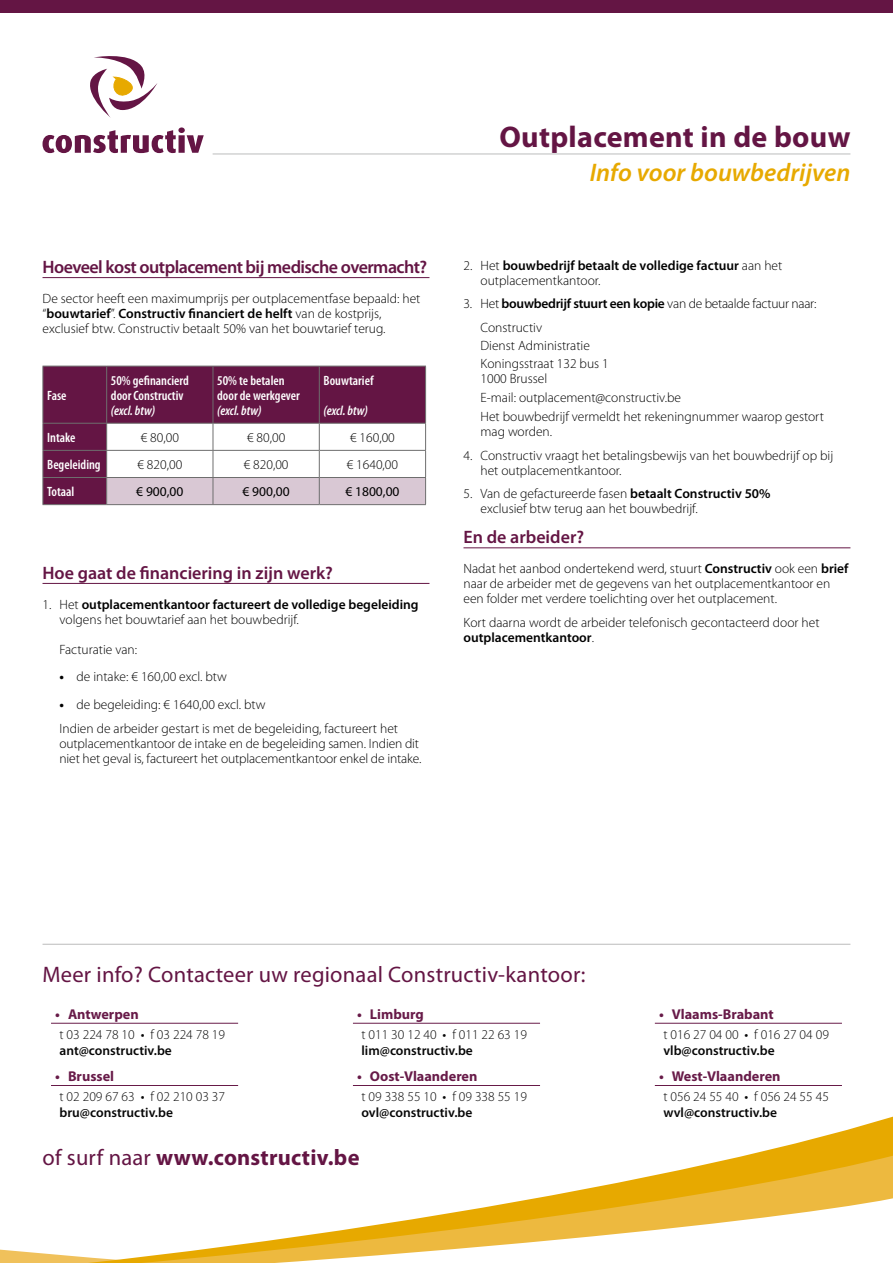
<style>
.page{position:relative;width:893px;height:1263px;background:#fff}
.page>*{position:absolute;margin:0;border:0;box-sizing:border-box;transform-origin:0 0}
.t1{font:700 30px "Myriad Pro";letter-spacing:.01em;color:#641544}
.t2{font:italic 600 25.5px "Myriad Pro";color:#e7a900}
.t3{font:22.5px "Myriad Pro";letter-spacing:.01em;color:#641544}
.t4{font:700 22.5px "Myriad Pro";letter-spacing:.01em;color:#641544}
.t5{font:600 18px "Myriad Pro";color:#641544}
.t6{font:600 18px "Myriad Pro";letter-spacing:-.03em;color:#641544}
.t7{font:700 14.25px "Myriad Pro";color:#641544}
.t8{font:300 13.5px/15px "Myriad Pro";color:#000}
.t9{font:600 13.5px/15px "Myriad Pro";color:#000}
.t10{font:600 condensed 13.5px/15px "Myriad Pro";color:#fff}
.t11{font:300 13.5px/23.5px "Myriad Pro";letter-spacing:-.02em;color:#000}
.t12{font:italic 600 condensed 13.5px "Myriad Pro";color:#fff}
.t13{font:13.5px "Myriad Pro";color:#000}
.s1{font-weight:600}
.s2{font-weight:300}
.s3{font-weight:700}
.s4{font-weight:400}
</style>
<div class="page">
<svg style="left:768px;top:1116px;width:125px;height:34px"></svg>
<svg style="left:559px;top:1150px;width:334px;height:44px"></svg>
<svg style="left:0;top:1194px;width:893px;height:69px"></svg>
<hr style="left:43px;top:277px;width:386px;height:1px;background:#641544">
<hr style="left:43px;top:583px;width:386px;height:1px;background:#641544">
<hr style="left:463px;top:547px;width:387px;height:1px;background:#641544">
<div style="left:44px;top:367px;width:381px;height:137px;background:#641544"></div>
<hr style="left:43px;top:366px;width:64px;height:1px;background:#6e6e6e">
<hr style="left:43px;top:366px;width:1px;height:57px;background:#6e6e6e">
<hr style="left:107px;top:366px;width:106px;height:1px;background:#6e6e6e">
<hr style="left:106px;top:366px;width:1px;height:57px;background:#6e6e6e">
<hr style="left:213px;top:366px;width:106px;height:1px;background:#6e6e6e">
<hr style="left:213px;top:366px;width:1px;height:57px;background:#6e6e6e">
<hr style="left:319px;top:366px;width:107px;height:1px;background:#6e6e6e">
<hr style="left:319px;top:366px;width:1px;height:57px;background:#6e6e6e">
<hr style="left:425px;top:366px;width:1px;height:57px;background:#6e6e6e">
<hr style="left:43px;top:423px;width:64px;height:1px;background:#6e6e6e">
<hr style="left:107px;top:423px;width:106px;height:1px;background:#6e6e6e">
<hr style="left:213px;top:423px;width:106px;height:1px;background:#6e6e6e">
<hr style="left:319px;top:423px;width:107px;height:1px;background:#6e6e6e">
<hr style="left:43px;top:450px;width:64px;height:1px;background:#6e6e6e">
<hr style="left:43px;top:477px;width:64px;height:1px;background:#6e6e6e">
<svg style="left:43px;top:424px;width:1px;height:80px"></svg>
<svg style="left:106px;top:424px;width:320px;height:80px"></svg>
<hr style="left:43px;top:504px;width:64px;height:1px;background:#6e6e6e">
<hr style="left:107px;top:504px;width:106px;height:1px;background:#6e6e6e">
<hr style="left:213px;top:504px;width:106px;height:1px;background:#6e6e6e">
<hr style="left:319px;top:504px;width:107px;height:1px;background:#6e6e6e">
<svg style="left:90px;top:56px;width:67px;height:62px"></svg>
<svg style="left:43px;top:127px;width:161px;height:26px"></svg>
<div style="left:0;top:0;width:893px;height:13px;background:#641544"></div>
<hr style="left:213px;top:154px;width:637px;height:1px;background:#bbbcbc">
<hr style="left:51px;top:1023px;width:187px;height:1px;background:#641544">
<hr style="left:51px;top:1085px;width:187px;height:1px;background:#641544">
<hr style="left:353px;top:1023px;width:187px;height:1px;background:#641544">
<hr style="left:353px;top:1085px;width:187px;height:1px;background:#641544">
<hr style="left:655px;top:1023px;width:187px;height:1px;background:#641544">
<hr style="left:655px;top:1085px;width:187px;height:1px;background:#641544">
<hr style="left:43px;top:944px;width:807px;height:1px;background:#bbbcbc">
<h3 class="t6" style="left:43px;top:257px;width:386px">Hoeveel kost outplacement bij medische overmacht?</h3>
<p class="t8" style="left:43px;top:291px;width:379px">De sector heeft een maximumprijs per outplacementfase bepaald: het “<span class="s1">bouwtarief</span>”. <span class="s1">Constructiv financiert de helft</span> van de kostprijs, exclusief btw. Constructiv betaalt 50% van het bouwtarief terug.</p>
<p class="t10" style="left:47px;top:388px;width:21px">Fase</p>
<p class="t10" style="left:111px;top:373px;width:79px">50% gefinancierd door Constructiv</p>
<p class="t12" style="left:111px;top:403px;width:46px">(excl. btw)</p>
<p class="t10" style="left:217px;top:373px;width:84px">50% te betalen door de werkgever</p>
<p class="t12" style="left:217px;top:403px;width:46px">(excl. btw)</p>
<p class="t10" style="left:324px;top:373px;width:52px">Bouwtarief</p>
<p class="t12" style="left:324px;top:403px;width:46px">(excl. btw)</p>
<p class="t10" style="left:47px;top:430px;width:30px">Intake</p>
<p class="t8" style="left:141px;top:430px;width:40px">€ 80,00</p>
<p class="t8" style="left:247px;top:430px;width:40px">€ 80,00</p>
<p class="t8" style="left:350px;top:430px;width:46px">€ 160,00</p>
<p class="t10" style="left:47px;top:457px;width:55px">Begeleiding</p>
<p class="t8" style="left:137px;top:457px;width:46px">€ 820,00</p>
<p class="t8" style="left:244px;top:457px;width:46px">€ 820,00</p>
<p class="t8" style="left:347px;top:457px;width:53px">€ 1640,00</p>
<p class="t10" style="left:47px;top:484px;width:29px">Totaal</p>
<p class="t13" style="left:136px;top:484px;width:49px">€ 900,00</p>
<p class="t13" style="left:243px;top:484px;width:49px">€ 900,00</p>
<p class="t13" style="left:345px;top:484px;width:56px">€ 1800,00</p>
<h3 class="t5" style="left:43px;top:563px;width:292px">Hoe gaat de financiering in zijn werk?</h3>
<p class="t9" style="left:60px;top:597px;width:361px;text-indent:-17px"><span class="s2">1. Het</span> outplacementkantoor factureert de volledige begeleiding <span class="s2">volgens het bouwtarief aan het bouwbedrijf.</span></p>
<p class="t8" style="left:60px;top:642px;width:79px">Facturatie van:</p>
<p class="t8" style="left:60px;top:670px;width:169px"><span class="s3">•</span> de intake: € 160,00 excl. btw</p>
<p class="t8" style="left:60px;top:693px;width:340px;line-height:23.5px"><span class="s3">•</span> de begeleiding: € 1640,00 excl. btw<br>Indien de arbeider gestart is met de begeleiding, factureert het</p>
<p class="t8" style="left:60px;top:736px;width:364px">outplacementkantoor de intake en de begeleiding samen. Indien dit niet het geval is, factureert het outplacementkantoor enkel de intake.</p>
<h1 class="t1" style="left:499px;top:120px;width:353px">Outplacement in de bouw</h1>
<h2 class="t2" style="left:590px;top:158px;width:262px">Info voor bouwbedrijven</h2>
<p class="t9" style="left:480px;top:258px;width:303px;text-indent:-17px"><span class="s2">2. Het</span> bouwbedrijf betaalt de volledige factuur <span class="s2">aan het outplacementkantoor.</span></p>
<p class="t11" style="left:480px;top:292px;width:337px;text-indent:-17px">3. Het <span class="s1">bouwbedrijf stuurt een kopie</span> van de betaalde factuur naar:<br>Constructiv</p>
<p class="t8" style="left:480px;top:336px;width:130px;line-height:18.5px">Dienst Administratie<br>Koningsstraat 132 bus 1</p>
<p class="t8" style="left:480px;top:370px;width:345px;line-height:18.9px">1000 Brussel<br>E-mail: outplacement@constructiv.be<br>Het bouwbedrijf vermeldt het rekeningnummer waarop gestort</p>
<p class="t8" style="left:480px;top:424px;width:73px">mag worden.</p>
<p class="t8" style="left:480px;top:448px;width:354px;text-indent:-17px">4. Constructiv vraagt het betalingsbewijs van het bouwbedrijf op bij het outplacementkantoor.</p>
<p class="t8" style="left:480px;top:486px;width:291px;text-indent:-17px">5. Van de gefactureerde fasen <span class="s1">betaalt Constructiv 50% </span>exclusief btw terug aan het bouwbedrijf.</p>
<h3 class="t5" style="left:463px;top:527px;width:122px">En de arbeider?</h3>
<p class="t8" style="left:463px;top:561px;width:387px">Nadat het aanbod ondertekend werd, stuurt <span class="s1">Constructiv</span> ook een <span class="s1">brief </span>naar de arbeider met de gegevens van het outplacementkantoor en een folder met verdere toelichting over het outplacement.</p>
<p class="t8" style="left:463px;top:615px;width:357px">Kort daarna wordt de arbeider telefonisch gecontacteerd door het <span class="s1">outplacementkantoor</span>.</p>
<h3 class="t3" style="left:43px;top:962px;width:544px">Meer info? Contacteer uw regionaal Constructiv-kantoor:</h3>
<p class="t7" style="left:55px;top:1006px;width:85px">• Antwerpen</p>
<p class="t8" style="left:60px;top:1026px;width:167px;line-height:16.2px">t 03 224 78 10 <span class="s4">•</span> f 03 224 78 19 <span class="s1">ant@constructiv.be</span></p>
<p class="t7" style="left:55px;top:1068px;width:60px">• Brussel</p>
<p class="t8" style="left:60px;top:1089px;width:167px;line-height:16.2px">t 02 209 67 63 <span class="s4">•</span> f 02 210 03 37 <span class="s1">bru@constructiv.be</span></p>
<p class="t7" style="left:357px;top:1006px;width:68px">• Limburg</p>
<p class="t8" style="left:361px;top:1026px;width:167px;line-height:16.2px">t 011 30 12 40 <span class="s4">•</span> f 011 22 63 19 <span class="s1">lim@constructiv.be</span></p>
<p class="t7" style="left:357px;top:1068px;width:122px">• Oost-Vlaanderen</p>
<p class="t8" style="left:361px;top:1089px;width:167px;line-height:16.2px">t 09 338 55 10 <span class="s4">•</span> f 09 338 55 19 <span class="s1">ovl@constructiv.be</span></p>
<h3 class="t4" style="left:43px;top:1145px;width:319px"><span class="s4">of surf naar</span> www.constructiv.be</h3>
<p class="t7" style="left:659px;top:1006px;width:116px">• Vlaams-Brabant</p>
<p class="t8" style="left:663px;top:1026px;width:167px;line-height:16.2px">t 016 27 04 00 <span class="s4">•</span> f 016 27 04 09 <span class="s1">vlb@constructiv.be</span></p>
<p class="t7" style="left:659px;top:1068px;width:123px">• West-Vlaanderen</p>
<p class="t8" style="left:663px;top:1089px;width:167px;line-height:16.2px">t 056 24 55 40 <span class="s4">•</span> f 056 24 55 45 <span class="s1">wvl@constructiv.be</span></p>
</div>
